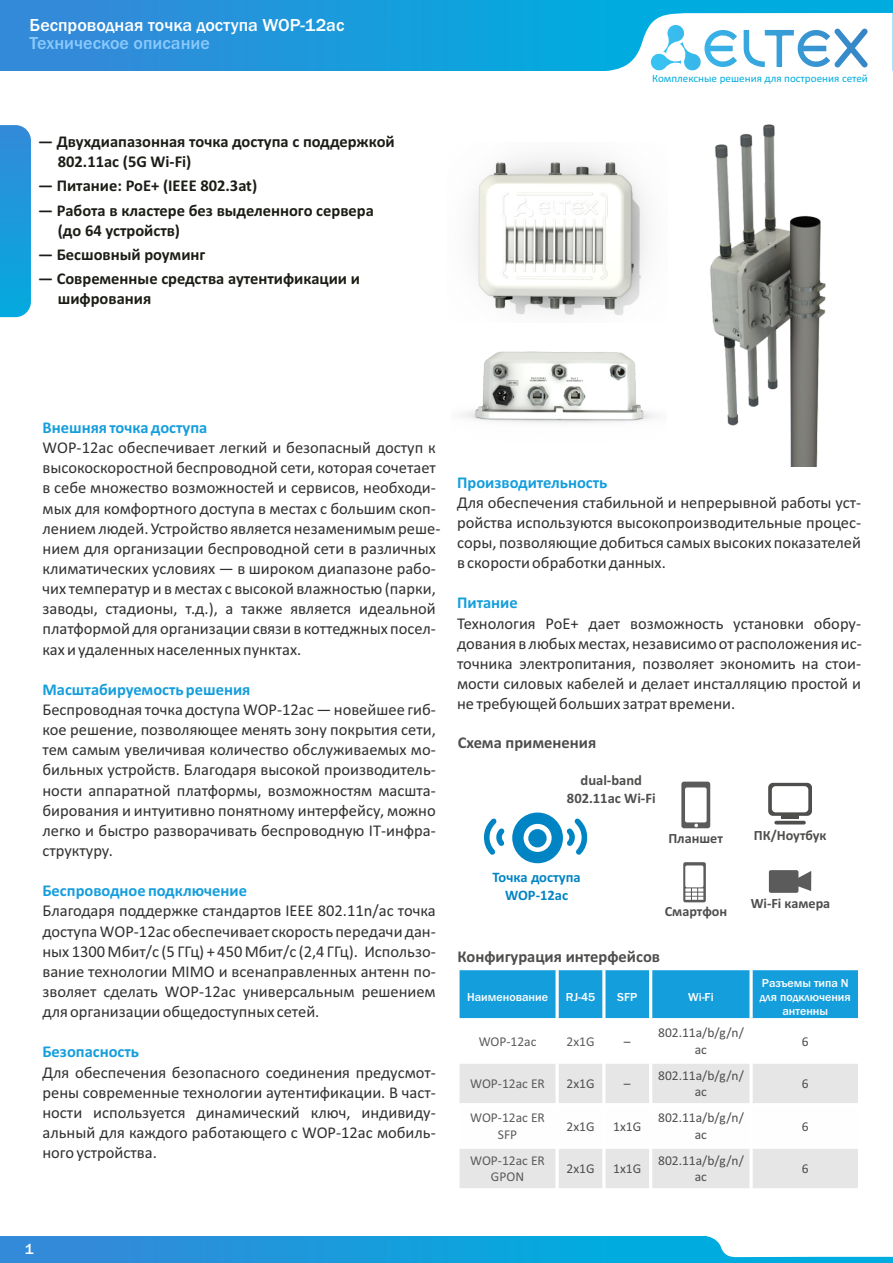
<style>
.page{position:relative;width:893px;height:1263px;background:#fff}
.page>*{position:absolute;margin:0;border:0;box-sizing:border-box;transform-origin:0 0}
.t1{font:500 18px "Franklin Gothic";color:#fff}
.t2{font:500 18px "Franklin Gothic";color:#8ac9fc}
.t3{font:16.5px/20.1px "Calibri";color:#313130;text-align:justify}
.t4{font:700 16.5px/20.1px "Calibri";color:#1c1c17}
.t5{font:700 16.5px "Calibri";color:#159edc}
.t6{font:700 16.5px "Calibri";color:#4e4e4d}
.t7{font:500 15px "Franklin Gothic";color:#fff}
.t8{font:700 14.55px/17.7px "Calibri";color:#4e4e4d;text-align:center}
.t9{font:700 14.55px/17.7px "Calibri";color:#0084c4;text-align:center}
.t10{font:700 14.1px "Calibri";color:#4e4e4d}
.t11{font:13.5px/16.5px "Calibri";color:#4e4e4d;text-align:center}
.t12{font:13.5px/16.5px "Calibri";color:#5b5b5b;text-align:center}
.t13{font:500 12px/13.6px "Franklin Gothic";color:#fff;text-align:center}
.t14{font:11.1px "Calibri";color:#00acdf}
</style>
<div class="page">
<svg style="left:484px;top:818px;width:20px;height:37px"></svg>
<svg style="left:512px;top:812px;width:75px;height:51px"></svg>
<svg style="left:681px;top:782px;width:29px;height:46px"></svg>
<svg style="left:683px;top:862px;width:23px;height:40px"></svg>
<svg style="left:768px;top:783px;width:44px;height:33px"></svg>
<hr style="left:781px;top:816px;width:18px;height:3px;background:#4e4e4d">
<hr style="left:774px;top:821px;width:32px;height:3px;background:#4e4e4d;border-radius:2px">
<div style="left:769px;top:870px;width:29px;height:23px;background:#5b5b5b;border-radius:2px"></div>
<svg style="left:798px;top:871px;width:13px;height:20px"></svg>
<img style="left:472px;top:156px;width:160px;height:159px">
<img style="left:462px;top:351px;width:170px;height:72px">
<img style="left:632px;top:124px;width:194px;height:343px">
<div style="left:0;top:0;width:893px;height:71px;background:linear-gradient(to right,#3489d9,#00b4e0)"></div>
<svg style="left:589px;top:13px;width:304px;height:58px"></svg>
<svg style="left:0;top:125px;width:31px;height:192px;background:#1f9bdc"></svg>
<div style="left:0;top:1236px;width:893px;height:27px;background:linear-gradient(to right,#3489d9,#00b4e0)"></div>
<svg style="left:703px;top:1236px;width:190px;height:21px"></svg>
<div style="left:458px;top:969px;width:99px;height:51px;background:#159edc"></div>
<div style="left:557px;top:969px;width:47px;height:51px;background:#159edc"></div>
<div style="left:604px;top:969px;width:47px;height:51px;background:#159edc"></div>
<div style="left:651px;top:969px;width:100px;height:51px;background:#159edc"></div>
<div style="left:751px;top:969px;width:109px;height:51px;background:#159edc"></div>
<div style="left:458px;top:1062px;width:99px;height:43px;background:#e6e6e6"></div>
<div style="left:557px;top:1062px;width:47px;height:43px;background:#e6e6e6"></div>
<div style="left:604px;top:1062px;width:47px;height:43px;background:#e6e6e6"></div>
<div style="left:651px;top:1062px;width:100px;height:43px;background:#e6e6e6"></div>
<div style="left:751px;top:1062px;width:109px;height:43px;background:#e6e6e6"></div>
<div style="left:458px;top:1147px;width:99px;height:43px;background:#e6e6e6"></div>
<div style="left:557px;top:1147px;width:47px;height:43px;background:#e6e6e6"></div>
<div style="left:604px;top:1147px;width:47px;height:43px;background:#e6e6e6"></div>
<div style="left:651px;top:1147px;width:100px;height:43px;background:#e6e6e6"></div>
<div style="left:751px;top:1147px;width:109px;height:43px;background:#e6e6e6"></div>
<hr style="left:456px;top:967px;width:4px;height:224px;background:#fff">
<hr style="left:556px;top:967px;width:3px;height:224px;background:#fff">
<hr style="left:602px;top:967px;width:3px;height:224px;background:#fff">
<hr style="left:649px;top:967px;width:3px;height:224px;background:#fff">
<svg style="left:749px;top:970px;width:4px;height:218px"></svg>
<hr style="left:858px;top:967px;width:3px;height:224px;background:#fff">
<hr style="left:456px;top:1188px;width:405px;height:3px;background:#fff">
<hr style="left:456px;top:1145px;width:405px;height:4px;background:#fff">
<hr style="left:456px;top:1103px;width:405px;height:3px;background:#fff">
<hr style="left:456px;top:1060px;width:405px;height:4px;background:#fff">
<hr style="left:456px;top:1018px;width:405px;height:3px;background:#fff">
<hr style="left:456px;top:967px;width:405px;height:3px;background:#fff">
<p class="t1" style="left:30px;top:19px;width:316px">Беспроводная точка доступа WOP-12ac</p>
<p class="t2" style="left:30px;top:36px;width:182px">Техническое описание</p>
<p class="t4" style="left:58px;top:133px;width:338px;text-indent:-20px">— Двухдиапазонная точка доступа с поддержкой<br>802.11ac (5G Wi-Fi)</p>
<p class="t4" style="left:38px;top:177px;width:221px">— Питание: PoE+ (IEEE 802.3at)</p>
<p class="t4" style="left:58px;top:201px;width:317px;text-indent:-20px">— Работа в кластере без выделенного сервера (до 64 устройств)</p>
<p class="t4" style="left:38px;top:246px;width:169px">— Бесшовный роуминг</p>
<p class="t4" style="left:58px;top:270px;width:304px;text-indent:-20px">— Современные средства аутентификации и шифрования</p>
<p class="t14" style="left:652px;top:73px;width:217px">Комплексные решения для построения сетей</p>
<p class="t5" style="left:43px;top:421px;width:166px">Внешняя точка доступа</p>
<p class="t3" style="left:42px;top:439px;width:399px;text-align:left">WОP-12ac обеспечивает легкий и безопасный доступ к высокоскоростной беспроводной сети, которая сочетает в себе множество возможностей и сервисов, необходи&shy;мых для комфортного доступа в местах с большим скоп&shy;лением людей. Устройство является незаменимым реше&shy;нием для организации беспроводной сети в различных климатических условиях — в широком диапазоне рабо&shy;чих температур и в местах с высокой влажностью (парки, заводы, стадионы, т.д.), а также является идеальной платформой для организации связи в коттеджных посел&shy;ках и удаленных населенных пунктах.</p>
<p class="t5" style="left:42px;top:682px;width:209px">Масштабируемость решения</p>
<p class="t3" style="left:42px;top:701px;width:395px">Беспроводная точка доступа WОP-12ac — новейшее гиб&shy;кое решение, позволяющее менять зону покрытия сети, тем самым увеличивая количество обслуживаемых мо&shy;бильных устройств. Благодаря высокой производитель&shy;ности аппаратной платформы, возможностям масшта&shy;бирования и интуитивно понятному интерфейсу, можно легко и быстро разворачивать беспроводную IT-инфра&shy;структуру.</p>
<p class="t5" style="left:42px;top:884px;width:206px">Беспроводное подключение</p>
<p class="t3" style="left:42px;top:902px;width:395px">Благодаря поддержке стандартов IEEE 802.11n/ac точка доступа WОP-12ac обеспечивает скорость передачи дан&shy;ных 1300 Мбит/с (5 ГГц) + 450 Мбит/с (2,4 ГГц). Использо&shy;вание технологии MIMO и всенаправленных антенн по&shy;зволяет сделать WОP-12ac универсальным решением для организации общедоступных сетей.</p>
<p class="t5" style="left:42px;top:1045px;width:98px">Безопасность</p>
<p class="t3" style="left:42px;top:1063px;width:395px">Для обеспечения безопасного соединения предусмот&shy;рены современные технологии аутентификации. В част&shy;ности используется динамический ключ, индивиду&shy;альный для каждого работающего с WOP-12ac мобиль&shy;ного устройства.</p>
<p class="t5" style="left:457px;top:475px;width:152px">Производительность</p>
<p class="t3" style="left:457px;top:494px;width:406px">Для обеспечения стабильной и непрерывной работы уст&shy;ройства используются высокопроизводительные процес&shy;соры, позволяющие добиться самых высоких показателей в скорости обработки данных.</p>
<p class="t5" style="left:457px;top:596px;width:62px">Питание</p>
<p class="t3" style="left:457px;top:614px;width:406px">Технология PoE+ дает возможность установки обору&shy;дования в любых местах, независимо от расположения ис&shy;точника электропитания, позволяет экономить на стои&shy;мости силовых кабелей и делает инсталляцию простой и не требующей больших затрат времени.</p>
<p class="t6" style="left:458px;top:736px;width:140px">Схема применения</p>
<p class="t8" style="left:567px;top:773px;width:90px">dual-band<br>802.11ac Wi-Fi</p>
<p class="t9" style="left:493px;top:870px;width:90px">Точка доступа<br>WOP-12ас</p>
<p class="t10" style="left:668px;top:832px;width:56px">Планшет</p>
<p class="t10" style="left:665px;top:906px;width:64px">Смартфон</p>
<p class="t6" style="left:457px;top:949px;width:204px">Конфигурация интерфейсов</p>
<p class="t13" style="left:467px;top:991px;width:82px">Наименование</p>
<p class="t13" style="left:566px;top:991px;width:31px">RJ-45</p>
<p class="t13" style="left:617px;top:991px;width:22px">SFP</p>
<p class="t13" style="left:688px;top:991px;width:27px">Wi-Fi</p>
<p class="t10" style="left:754px;top:829px;width:74px">ПК/Ноутбук</p>
<p class="t10" style="left:751px;top:898px;width:81px">Wi-Fi камера</p>
<p class="t13" style="left:760px;top:977px;width:92px">Разъемы типа N для подключения антенны</p>
<p class="t12" style="left:479px;top:1034px;width:59px">WOP-12ac</p>
<p class="t12" style="left:566px;top:1034px;width:30px">2x1G</p>
<p class="t11" style="left:624px;top:1034px;width:8px">–</p>
<p class="t12" style="left:470px;top:1076px;width:76px">WOP-12ac ER</p>
<p class="t11" style="left:566px;top:1076px;width:30px">2x1G</p>
<p class="t11" style="left:624px;top:1076px;width:8px">–</p>
<p class="t11" style="left:658px;top:1026px;width:87px">802.11a/b/g/n/ ac</p>
<p class="t11" style="left:802px;top:1034px;width:8px">6</p>
<p class="t11" style="left:658px;top:1068px;width:87px">802.11a/b/g/n/ ac</p>
<p class="t11" style="left:802px;top:1076px;width:8px">6</p>
<p class="t12" style="left:470px;top:1111px;width:76px">WOP-12ac ER<br>SFP</p>
<p class="t11" style="left:566px;top:1119px;width:30px">2x1G</p>
<p class="t11" style="left:613px;top:1119px;width:30px">1x1G</p>
<p class="t11" style="left:658px;top:1111px;width:87px">802.11a/b/g/n/ ac</p>
<p class="t11" style="left:802px;top:1119px;width:8px">6</p>
<p class="t12" style="left:470px;top:1153px;width:76px">WOP-12ac ER<br>GPON</p>
<p class="t11" style="left:566px;top:1161px;width:30px">2x1G</p>
<p class="t11" style="left:613px;top:1161px;width:30px">1x1G</p>
<p class="t11" style="left:658px;top:1153px;width:87px">802.11a/b/g/n/ ac</p>
<p class="t11" style="left:802px;top:1161px;width:8px">6</p>
<p class="t7" style="left:25px;top:1243px;width:10px">1</p>
</div>
